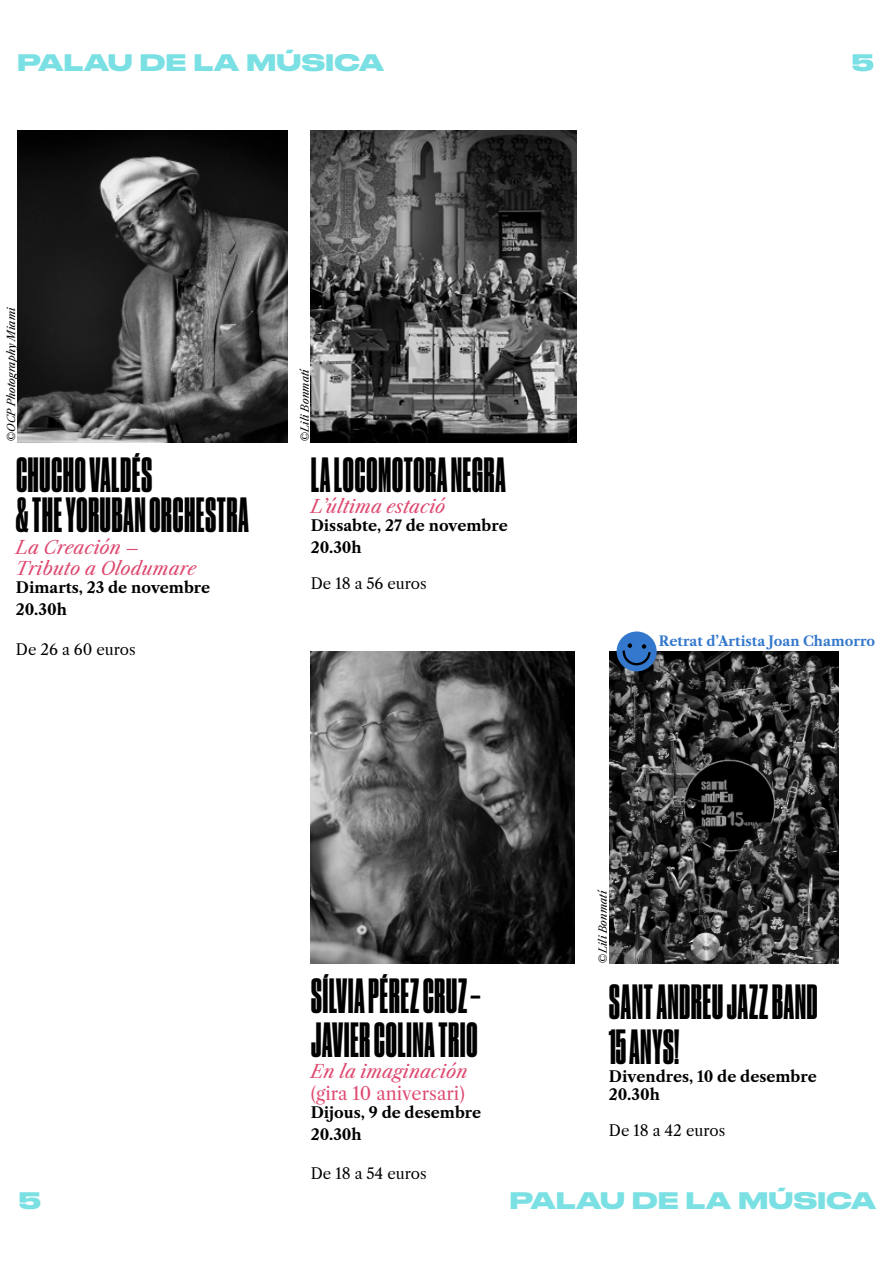
<style>
.page{position:relative;width:893px;height:1263px;background:#fff}
.page>*{position:absolute;margin:0;border:0;box-sizing:border-box;transform-origin:0 0}
.t1{font:46.5px/40.5px "Druk X Condensed Super";letter-spacing:.02em;color:#000}
.t2{font:700 22.5px "Druk Wide";letter-spacing:.02em;color:#7ae0e3}
.t3{font:italic 18px/21.6px "Libre Caslon Text";color:#de4a70}
.t4{font:18px "Libre Caslon Text";color:#de4a70}
.t5{font:700 15px/21.6px "Libre Caslon Text";color:#000}
.t6{font:15px "Libre Caslon Text";color:#000}
.t7{font:700 13.5px "Libre Caslon Text";color:#3378cc}
.t8{font:italic 10.5px "Libre Caslon Text";color:#000}
</style>
<div class="page">
<img style="left:17px;top:130px;width:270px;height:312px">
<img style="left:311px;top:651px;width:264px;height:313px">
<img style="left:311px;top:130px;width:265px;height:312px">
<img style="left:609px;top:651px;width:230px;height:313px">
<svg style="left:616px;top:631px;width:41px;height:41px;background:#4876ae"></svg>
<p class="t2" style="left:18px;top:44px;width:368px">PALAU DE LA MÚSICA</p>
<p class="t2" style="left:852px;top:44px;width:24px">5</p>
<p class="t8" style="left:5px;top:442px;width:137px;rotate:-90deg">©OCP Photography Miami</p>
<p class="t1" style="left:16px;top:454px;width:234px">CHUCHO VALDÉS<br>&amp; THE YORUBAN ORCHESTRA</p>
<p class="t3" style="left:16px;top:537px;width:182px">La Creación –<br>Tributo a Olodumare</p>
<p class="t5" style="left:16px;top:577px;width:196px">Dimarts, 23 de novembre<br>20.30h</p>
<p class="t6" style="left:16px;top:640px;width:121px">De 26 a 60 euros</p>
<p class="t8" style="left:299px;top:442px;width:75px;rotate:-90deg">©Lili Bonmatí</p>
<p class="t1" style="left:311px;top:454px;width:196px">LA LOCOMOTORA NEGRA</p>
<p class="t3" style="left:311px;top:496px;width:136px">L’última estació</p>
<p class="t5" style="left:311px;top:515px;width:199px">Dissabte, 27 de novembre<br>20.30h</p>
<p class="t6" style="left:311px;top:574px;width:117px">De 18 a 56 euros</p>
<p class="t7" style="left:659px;top:633px;width:218px">Retrat d’Artista Joan Chamorro</p>
<p class="t1" style="left:311px;top:974px;width:171px;line-height:43.5px">SÍLVIA PÉREZ CRUZ –<br>JAVIER COLINA TRIO</p>
<p class="t3" style="left:311px;top:1061px;width:158px">En la imaginación</p>
<p class="t4" style="left:311px;top:1082px;width:156px">(gira 10 aniversari)</p>
<p class="t5" style="left:311px;top:1102px;width:172px">Dijous, 9 de desembre<br>20.30h</p>
<p class="t6" style="left:311px;top:1164px;width:117px">De 18 a 54 euros</p>
<p class="t8" style="left:596px;top:964px;width:75px;rotate:-90deg">©Lili Bonmatí</p>
<p class="t1" style="left:609px;top:979px;width:210px;line-height:45px">SANT ANDREU JAZZ BAND<br>15 ANYS!</p>
<p class="t5" style="left:609px;top:1068px;width:209px;line-height:18px">Divendres, 10 de desembre<br>20.30h</p>
<p class="t6" style="left:609px;top:1121px;width:118px">De 18 a 42 euros</p>
<p class="t2" style="left:19px;top:1182px;width:24px">5</p>
<p class="t2" style="left:510px;top:1182px;width:368px">PALAU DE LA MÚSICA</p>
</div>
